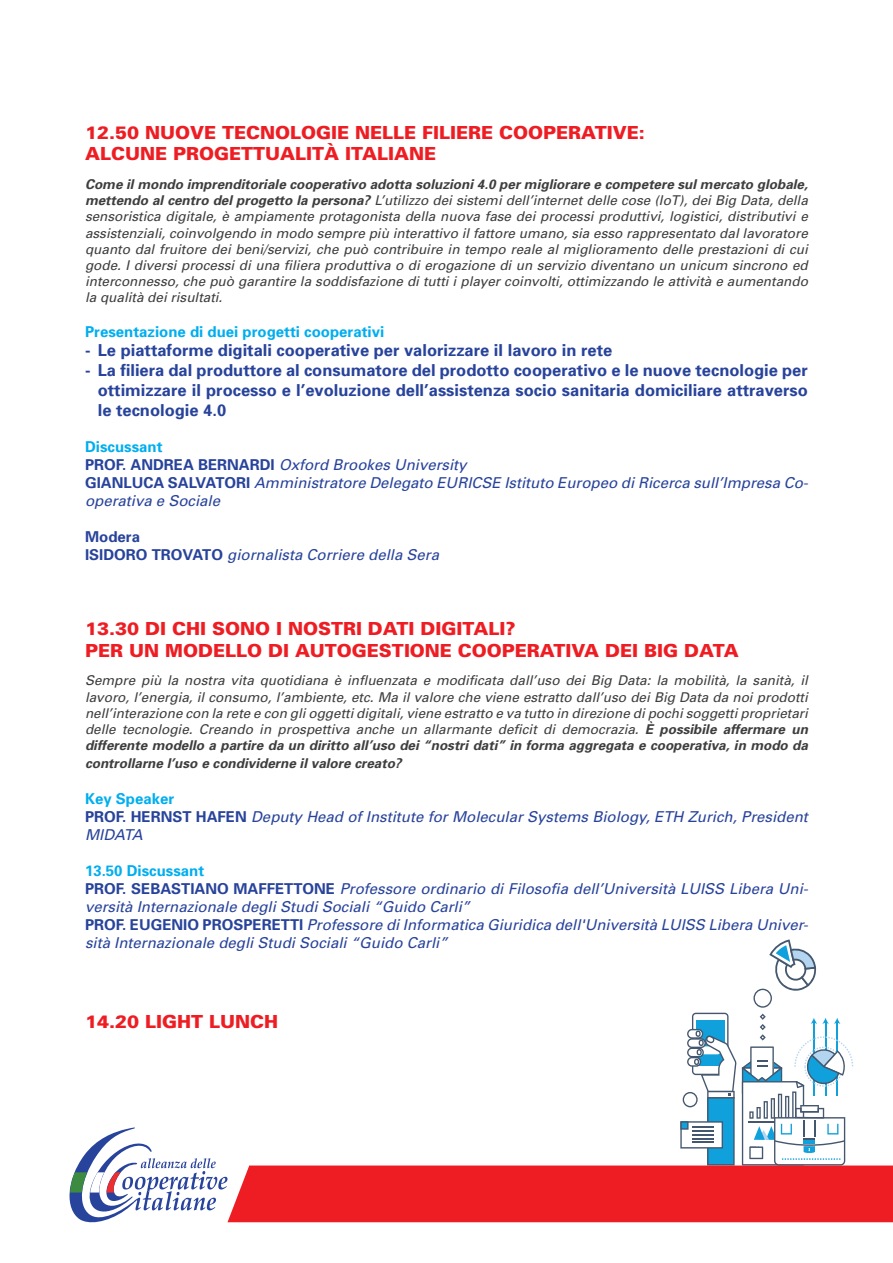
<style>
.page{position:relative;width:893px;height:1263px;background:#fff}
.page>*{position:absolute;margin:0;border:0;box-sizing:border-box;transform-origin:0 0}
.t1{font:900 18px "Univers";color:#ee1d23}
.t2{font:700 16.5px/19.8px "Univers";color:#28439b;text-align:justify}
.t3{font:italic 15px/18px "Univers";color:#28439b}
.t4{font:700 15px "Univers";color:#00aeef}
.t5{font:700 15px "Univers";color:#28439b}
.t6{font:italic 13.5px/16.2px "Univers";color:#3e3e3f;text-align:justify}
.t7{font:italic 700 13.5px "Univers";color:#3e3e3f}
.s1{font-weight:700}
.s2{font-weight:700;font-style:normal}
</style>
<div class="page">
<svg style="left:69px;top:939px;width:824px;height:284px"></svg>
<p class="t1" style="left:85px;top:121px;width:561px">12.50 NUOVE TECNOLOGIE NELLE FILIERE COOPERATIVE:</p>
<p class="t1" style="left:85px;top:143px;width:352px">ALCUNE PROGETTUALITÀ ITALIANE</p>
<p class="t6" style="left:85px;top:176px;width:724px"><span class="s1">Come il mondo imprenditoriale cooperativo adotta soluzioni 4.0 per migliorare e competere sul mercato globale, mettendo al centro del progetto la persona?</span> L’utilizzo dei sistemi dell’internet delle cose (IoT), dei Big Data, della sensoristica digitale, è ampiamente protagonista della nuova fase dei processi produttivi, logistici, distributivi e assistenziali, coinvolgendo in modo sempre più interattivo il fattore umano, sia esso rappresentato dal lavoratore quanto dal fruitore dei beni/servizi, che può contribuire in tempo reale al miglioramento delle prestazioni di cui gode. I diversi processi di una filiera produttiva o di erogazione di un servizio diventano un unicum sincrono ed interconnesso, che può garantire la soddisfazione di tutti i player coinvolti, ottimizzando le attività e aumentando la qualità dei risultati.</p>
<p class="t4" style="left:85px;top:322px;width:301px">Presentazione di duei progetti cooperativi</p>
<p class="t2" style="left:85px;top:340px;width:529px">- Le piattaforme digitali cooperative per valorizzare il lavoro in rete</p>
<p class="t2" style="left:98px;top:360px;width:712px;text-indent:-13px">- La filiera dal produttore al consumatore del prodotto cooperativo e le nuove tecnologie per ottimizzare il processo e l’evoluzione dell’assistenza socio sanitaria domiciliare attraverso le tecnologie 4.0</p>
<p class="t4" style="left:85px;top:437px;width:79px">Discussant</p>
<p class="t3" style="left:85px;top:455px;width:383px"><span class="s2">PROF. ANDREA BERNARDI</span> Oxford Brookes University</p>
<p class="t3" style="left:85px;top:473px;width:725px"><span class="s2">GIANLUCA SALVATORI</span> Amministratore Delegato EURICSE Istituto Europeo di Ricerca sull’Impresa Co&shy;operativa e Sociale</p>
<p class="t5" style="left:85px;top:527px;width:57px">Modera</p>
<p class="t3" style="left:85px;top:545px;width:356px"><span class="s2">ISIDORO TROVATO</span> giornalista Corriere della Sera</p>
<p class="t1" style="left:85px;top:618px;width:432px">13.30 DI CHI SONO I NOSTRI DATI DIGITALI?</p>
<p class="t1" style="left:85px;top:639px;width:655px">PER UN MODELLO DI AUTOGESTIONE COOPERATIVA DEI BIG DATA</p>
<p class="t6" style="left:85px;top:672px;width:724px">Sempre più la nostra vita quotidiana è influenzata e modificata dall’uso dei Big Data: la mobilità, la sanità, il lavoro, l’energia, il consumo, l’ambiente, etc. Ma il valore che viene estratto dall’uso dei Big Data da noi prodotti nell’interazione con la rete e con gli oggetti digitali, viene estratto e va tutto in direzione di pochi soggetti proprietari delle tecnologie. Creando in prospettiva anche un allarmante deficit di democrazia. <span class="s1">È possibile affermare un differente modello a partire da un diritto all’uso dei “nostri dati” in forma aggregata e cooperativa, in modo da</span></p>
<p class="t7" style="left:85px;top:755px;width:318px">controllarne l’uso e condividerne il valore creato?</p>
<p class="t4" style="left:85px;top:789px;width:91px">Key Speaker</p>
<p class="t3" style="left:85px;top:808px;width:724px"><span class="s2">PROF. HERNST HAFEN</span> Deputy Head of Institute for Molecular Systems Biology, ETH Zurich, President<br>MIDATA</p>
<p class="t4" style="left:85px;top:861px;width:121px">13.50 Discussant</p>
<p class="t3" style="left:85px;top:880px;width:725px"><span class="s2">PROF. SEBASTIANO MAFFETTONE</span> Professore ordinario di Filosofia dell’Università LUISS Libera Uni&shy;versità Internazionale degli Studi Sociali “Guido Carli”</p>
<p class="t3" style="left:85px;top:916px;width:725px"><span class="s2">PROF. EUGENIO PROSPERETTI</span> Professore di Informatica Giuridica dell'Università LUISS Libera Univer&shy;sità Internazionale degli Studi Sociali “Guido Carli”</p>
<p class="t1" style="left:85px;top:1010px;width:194px">14.20 LIGHT LUNCH</p>
</div>
